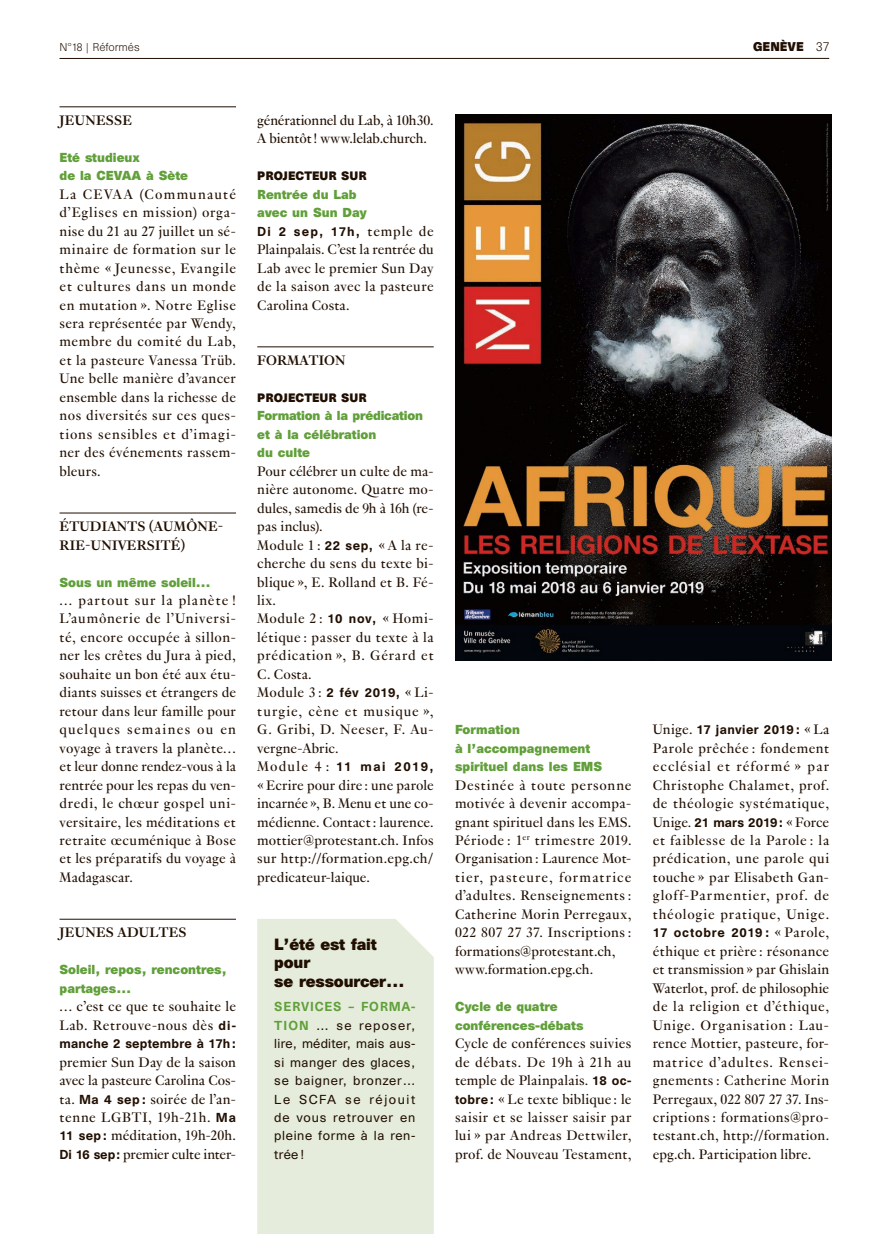
<style>
.page{position:relative;width:893px;height:1234px;background:#fff}
.page>*{position:absolute;margin:0;border:0;box-sizing:border-box;transform-origin:0 0}
.t1{font:15px/18.5px "Genath";letter-spacing:.02em;color:#200e00;text-align:justify}
.t2{font:700 15px/18.5px "Genath";letter-spacing:.02em;color:#200e00}
.t3{font:15px/18.5px "Genath";letter-spacing:-.01em;color:#200e00}
.t4{font:700 15px/18.5px "Unica SB";letter-spacing:-.01em;color:#200e00}
.t5{font:700 12px/18.5px "Unica SB";color:#609f39}
.t6{font:12px/18.5px "Unica SB";letter-spacing:.065em;color:#200e00;text-align:justify}
.t7{font:700 12px/18.5px "Unica SB";letter-spacing:-.02em;color:#609f39}
.t8{font:500 12px "Unica SB";letter-spacing:.025em;color:#200e00}
.t9{font:500 12px "Unica SB";letter-spacing:.065em;color:#200e00}
.t10{font:500 12px "Unica SB";letter-spacing:.125em;color:#200e00}
.t11{font:700 11.7px "Unica SB";color:#200e00}
.t12{font:700 11.25px "Unica SB";color:#200e00}
.t13{font:300 10.5px "Unica SB";color:#200e00}
.s1{font-weight:300;font-size:12px}
.s2{font-family:"Unica SB";font-weight:500;font-size:12px}
.s3{font-weight:500;color:#200e00}
.s4{font-family:"Genath";font-weight:400;font-size:15px;color:#200e00}
.s5{font-family:"Genath";font-weight:400;font-size:15px}
.s6{font-weight:500;color:#609f39}
</style>
<div class="page">
<hr style="left:60px;top:106px;width:176px;height:1px;background:#200e00">
<hr style="left:60px;top:512px;width:176px;height:1px;background:#200e00">
<hr style="left:60px;top:918px;width:176px;height:1px;background:#200e00">
<hr style="left:257px;top:346px;width:177px;height:1px;background:#200e00">
<div style="left:257px;top:919px;width:177px;height:314px;background:#e5ecdb"></div>
<img style="left:455px;top:115px;width:376px;height:545px">
<hr style="left:60px;top:58px;width:769px;height:1px;background:#200e00">
<p class="t13" style="left:60px;top:41px;width:82px">N°18 | Réformés</p>
<p class="t11" style="left:753px;top:39px;width:78px">GENÈVE <span class="s1">37</span></p>
<p class="t2" style="left:60px;top:110px;width:74px">JEUNESSE</p>
<p class="t5" style="left:60px;top:149px;width:130px">Eté studieux<br>de la CEVAA à Sète</p>
<p class="t1" style="left:60px;top:184px;width:178px">La CEVAA (Communauté d’Eglises en mission) orga&shy;nise du 21 au 27 juillet un sé&shy;minaire de formation sur le thème « Jeunesse, Evangile et cultures dans un monde en mutation ». Notre Eglise sera représentée par Wendy, membre du comité du Lab, et la pasteure Vanessa Trüb.<br>Une belle manière d’avancer ensemble dans la richesse de nos diversités sur ces ques&shy;tions sensibles et d’imagi&shy;ner des événements rassem&shy;bleurs.</p>
<p class="t2" style="left:60px;top:516px;width:165px">ÉTUDIANTS (AUMÔNE-<br>RIE-UNIVERSITÉ)</p>
<p class="t5" style="left:60px;top:574px;width:153px">Sous un même soleil…</p>
<p class="t1" style="left:60px;top:589px;width:178px">… partout sur la planète !<br>L’aumônerie de l’Universi&shy;té, encore occupée à sillon&shy;ner les crêtes du Jura à pied, souhaite un bon été aux étu&shy;diants suisses et étrangers de retour dans leur famille pour quelques semaines ou en voyage à travers la planète… et leur donne rendez-vous à la rentrée pour les repas du ven&shy;dredi, le chœur gospel uni&shy;versitaire, les méditations et retraite œcuménique à Bose et les préparatifs du voyage à Madagascar.</p>
<p class="t2" style="left:60px;top:922px;width:129px">JEUNES ADULTES</p>
<p class="t5" style="left:60px;top:961px;width:169px">Soleil, repos, rencontres, partages…</p>
<p class="t1" style="left:60px;top:995px;width:178px">… c’est ce que te souhaite le<br>Lab. Retrouve-nous dès <span class="s2">di-</span></p>
<p class="t8" style="left:60px;top:1035px;width:178px">manche 2 septembre à 17h :</p>
<p class="t1" style="left:60px;top:1051px;width:178px">premier Sun Day de la saison avec la pasteure Carolina Cos&shy;ta. <span class="s2">Ma 4 sep :</span> soirée de l’an&shy;tenne LGBTI, 19h-21h. <span class="s2">Ma 11 sep :</span> méditation, 19h-20h.<br><span class="s2">Di 16 sep :</span> premier culte inter-</p>
<p class="t3" style="left:257px;top:110px;width:178px">générationnel du Lab, à 10h30.<br>A bientôt ! www.lelab.church.</p>
<p class="t12" style="left:257px;top:169px;width:111px">PROJECTEUR SUR</p>
<p class="t5" style="left:257px;top:186px;width:178px">Rentrée du Lab<br>avec un Sun Day<br><span class="s3">Di 2 sep, 17h,</span> <span class="s4">temple de</span></p>
<p class="t1" style="left:257px;top:239px;width:178px">Plainpalais. C’est la rentrée du Lab avec le premier Sun Day de la saison avec la pasteure Carolina Costa.</p>
<p class="t2" style="left:257px;top:350px;width:90px">FORMATION</p>
<p class="t12" style="left:257px;top:390px;width:111px">PROJECTEUR SUR</p>
<p class="t7" style="left:257px;top:408px;width:167px">Formation à la prédication et à la célébration<br>du culte</p>
<p class="t1" style="left:257px;top:460px;width:178px;text-align:left">Pour célébrer un culte de ma&shy;nière autonome. Quatre mo&shy;dules, samedis de 9h à 16h (re&shy;pas inclus).<br>Module 1 : <span class="s2">22 sep,</span> « A la re&shy;cherche du sens du texte bi&shy;blique », E. Rolland et B. Fé&shy;lix.<br>Module 2 : <span class="s2">10 nov,</span> « Homi&shy;létique : passer du texte à la prédication », B. Gérard et<br>C. Costa.<br>Module 3 : <span class="s2">2 fév 2019,</span> « Li&shy;turgie, cène et musique »,<br>G. Gribi, D. Neeser, F. Au&shy;vergne-Abric.</p>
<p class="t10" style="left:257px;top:759px;width:178px"><span class="s5">Module 4 :</span> 11 mai 2019,</p>
<p class="t1" style="left:257px;top:774px;width:178px">« Ecrire pour dire : une parole incarnée », B. Menu et une co&shy;médienne. Contact : laurence. mottier@protestant.ch. Infos sur http://formation.epg.ch/ predicateur-laique.</p>
<p class="t4" style="left:274px;top:936px;width:132px">L’été est fait pour<br>se ressourcer…</p>
<p class="t6" style="left:274px;top:997px;width:143px"><span class="s6">SERVICES – FORMA-TION</span> … se reposer, lire, méditer, mais aus&shy;si manger des glaces, se baigner, bronzer… Le SCFA se réjouit de vous retrouver en pleine forme à la ren&shy;trée !</p>
<p class="t5" style="left:455px;top:721px;width:149px">Formation<br>à l’accompagnement spirituel dans les EMS</p>
<p class="t1" style="left:455px;top:774px;width:178px;text-align:left">Destinée à toute personne motivée à devenir accompa&shy;gnant spirituel dans les EMS.<br>Période : 1<sup>er</sup> trimestre 2019.<br>Organisation : Laurence Mot&shy;tier, pasteure, formatrice d’adultes. Renseignements :<br>Catherine Morin Perregaux,<br>022 807 27 37. Inscriptions : formations@protestant.ch, www.formation.epg.ch.</p>
<p class="t5" style="left:455px;top:998px;width:130px">Cycle de quatre conférences-débats</p>
<p class="t1" style="left:455px;top:1032px;width:178px">Cycle de conférences suivies de débats. De 19h à 21h au temple de Plainpalais. <span class="s2">18 oc&shy;tobre :</span> « Le texte biblique : le saisir et se laisser saisir par lui » par Andreas Dettwiler, prof. de Nouveau Testament,</p>
<p class="t8" style="left:653px;top:722px;width:178px"><span class="s5">Unige.</span> 17 janvier 2019 : <span class="s5">« La</span></p>
<p class="t1" style="left:653px;top:737px;width:178px">Parole prêchée : fondement ecclésial et réformé » par Christophe Chalamet, prof. de théologie systématique, Unige. <span class="s2">21 mars 2019 :</span> « Force et faiblesse de la Parole : la prédication, une parole qui touche » par Elisabeth Gan&shy;gloff-Parmentier, prof. de théologie pratique, Unige.</p>
<p class="t9" style="left:653px;top:925px;width:178px">17 octobre 2019 : <span class="s5">« Parole,</span></p>
<p class="t1" style="left:653px;top:940px;width:178px">éthique et prière : résonance et transmission » par Ghislain Waterlot, prof. de philosophie de la religion et d’éthique, Unige. Organisation : Lau&shy;rence Mottier, pasteure, for&shy;matrice d’adultes. Rensei&shy;gnements : Catherine Morin Perregaux, 022 807 27 37. Ins&shy;criptions : formations@pro&shy;testant.ch, http://formation. epg.ch. Participation libre.</p>
</div>
